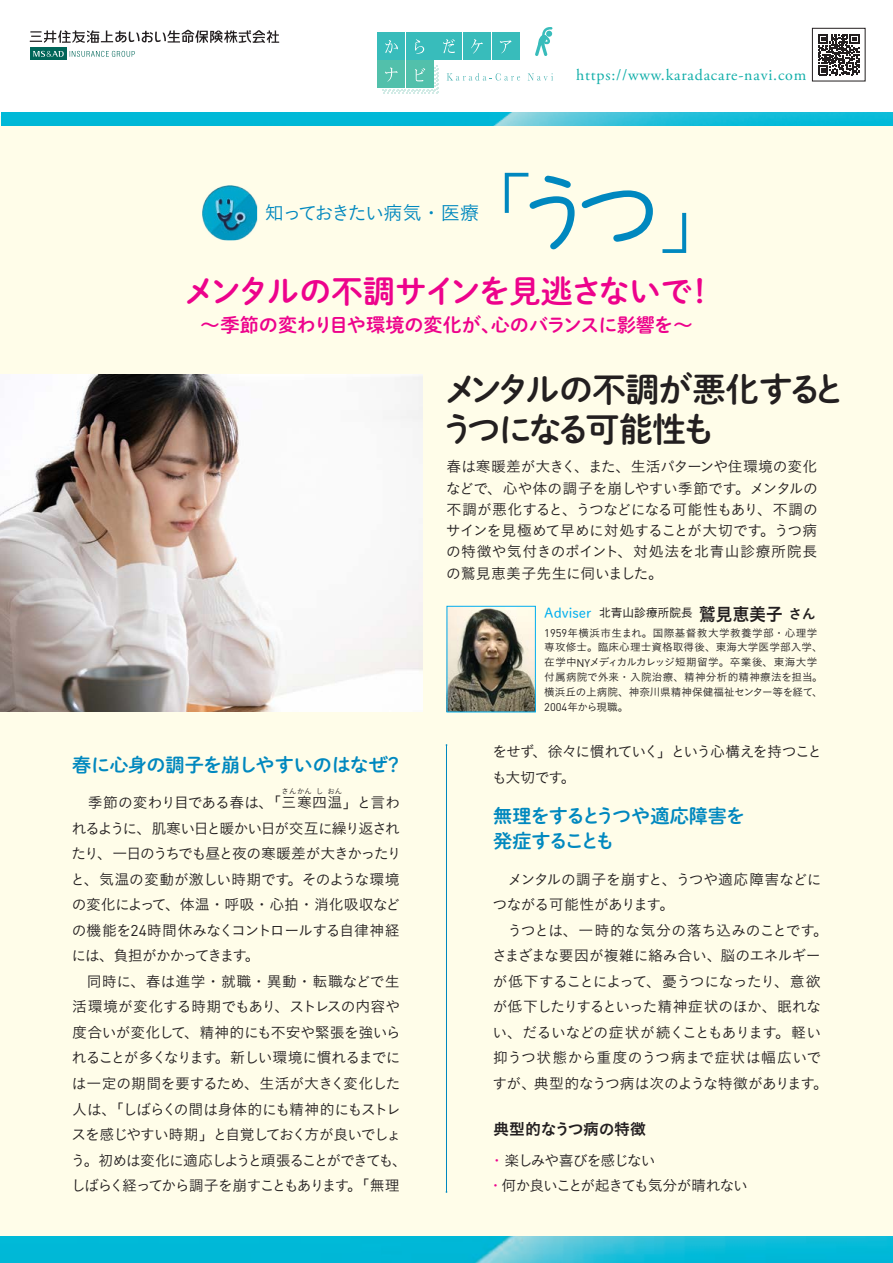
<style>
.page{position:relative;width:893px;height:1263px;background:#fff}
.page>*{position:absolute;margin:0;border:0;box-sizing:border-box;transform-origin:0 0}
.t1{font:87.75px "Koburina Go Std N W1";color:#0088bf}
.t2{font:34.05px "Shuei M Go Std B";letter-spacing:-.035em;color:#231f20}
.t3{font:34.05px "Shuei M Go Std B";letter-spacing:-.125em;color:#231f20}
.t4{font:31.95px "Shuei M Go Std B";letter-spacing:-.055em;color:#ed028c}
.t5{font:19.2px "Shuei M Go Std B";letter-spacing:-.005em;color:#ed028c}
.小見出し2{font:19.2px/24.5px "Shuei M Go Std B";letter-spacing:-.04em;color:#0088bf}
.小見出し{font:19.2px "Shuei M Go Std B";letter-spacing:-.025em;color:#0088bf}
.t6{font:19.2px "Koburina Go Std N W3";letter-spacing:-.105em;color:#0088bf}
.t7{font:18px "Koburina Go Std N W6";letter-spacing:-.025em;color:#231f20;scale:.95 1}
.t8{font:15.9px "Adobe Garamond Pro";letter-spacing:.05em;color:#10aea9}
.小見出し-2{font:15.9px "Koburina Go Std N W6";letter-spacing:-.025em;color:#231f20}
.本文{font:14.85px/25.5px "Koburina Go Std N W3";letter-spacing:-.05em;color:#231f20}
.本文-2{font:14.85px/25.5px "Koburina Go Std N W3";letter-spacing:-.07em;color:#231f20}
.本文-3{font:14.85px/25.5px "Koburina Go Std N W3";letter-spacing:-.08em;color:#231f20}
.本文-4{font:14.85px "Koburina Go Std N W3";letter-spacing:-.005em;color:#231f20}
.本文-5{font:14.85px "Koburina Go Std N W3";letter-spacing:-.09em;color:#231f20}
.t9{font:13.8px "Shuei M Go Std L";color:#00aeef}
.t10{font:500 11.7px "Gothic BBB Pr 6 N";color:#231f20}
.t11{font:10.65px/14.9px "Koburina Go Std N W3";letter-spacing:.01em;color:#231f20}
.本文-6{font:7.5px "Koburina Go Std N W3";color:#231f20}
.s1{font-family:"Shuei M Go Std L"}
.s2{font-size:13.65px}
.s3{font-family:"DIN Pro";font-size:15.45px}
.s4{font-family:"DIN Pro";font-size:11.1px}
.s5{color:#ed028c}
.s6{font-family:"Ryumin Pr 6 N";color:#ed028c}
</style>
<div class="page">
<div style="left:0;top:116px;width:893px;height:1136px;background:#fffde9"></div>
<img style="left:0;top:1236px;width:893px;height:27px">
<img style="left:1px;top:113px;width:892px;height:12px">
<hr style="left:446px;top:745px;width:1px;height:447px;background:#0088bf">
<img style="left:202px;top:185px;width:55px;height:55px">
<img style="left:0;top:374px;width:422px;height:337px">
<img style="left:449px;top:608px;width:85px;height:102px">
<div style="left:447px;top:606px;width:89px;height:106px;border:1px solid #00aeef"></div>
<svg style="left:535px;top:27px;width:17px;height:29px"></svg>
<div style="left:377px;top:32px;width:28px;height:27px;background:#38bcbb"></div>
<div style="left:406px;top:32px;width:27px;height:27px;background:#38bcbb"></div>
<div style="left:377px;top:61px;width:28px;height:27px;background:#52c0ab"></div>
<div style="left:406px;top:61px;width:27px;height:27px;background:#52c0ab"></div>
<div style="left:435px;top:32px;width:27px;height:27px;background:#38bcbb"></div>
<div style="left:463px;top:32px;width:28px;height:27px;background:#38bcbb"></div>
<div style="left:492px;top:32px;width:27px;height:27px;background:#38bcbb"></div>
<svg style="left:447px;top:73px;width:73px;height:8px"></svg>
<svg style="left:528px;top:73px;width:25px;height:8px"></svg>
<svg style="left:385px;top:40px;width:13px;height:13px"></svg>
<svg style="left:415px;top:39px;width:9px;height:15px"></svg>
<svg style="left:443px;top:39px;width:12px;height:14px"></svg>
<svg style="left:471px;top:39px;width:12px;height:15px"></svg>
<svg style="left:500px;top:40px;width:11px;height:13px"></svg>
<svg style="left:382px;top:66px;width:56px;height:27px"></svg>
<svg style="left:818px;top:34px;width:41px;height:41px"></svg>
<div style="left:812px;top:28px;width:53px;height:53px;border:1px solid #231f20"></div>
<svg style="left:70px;top:51px;width:65px;height:6px"></svg>
<div style="left:30px;top:48px;width:36px;height:12px;background:#006659"></div>
<svg style="left:33px;top:51px;width:31px;height:6px"></svg>
<svg style="left:30px;top:30px;width:249px;height:13px"></svg>
<p class="t8" style="left:576px;top:65px;width:232px">https://www.karadacare-navi.com</p>
<p class="t6" style="left:265px;top:198px;width:216px">知っておきたい病気・医療</p>
<p class="t1" style="left:446px;top:148px;width:301px">「<span class="s1">うつ</span>」</p>
<p class="t4" style="left:184px;top:267px;width:533px">メンタルの不調サインを見逃さないで！</p>
<p class="t5" style="left:200px;top:311px;width:494px">～季節の変わり目や環境の変化が、心のバランスに影響を～</p>
<p class="t2" style="left:444px;top:364px;width:403px">メンタルの不調が悪化すると</p>
<p class="t3" style="left:441px;top:404px;width:277px">うつになる可能性も</p>
<p class="本文" style="left:446px;top:456px;width:374px;line-height:21.3px;text-align:justify">春は寒暖差が大きく、また、生活パターンや住環境の変化などで、心や体の調子を崩しやすい季節です。メンタルの不調が悪化すると、うつなどになる可能性もあり、不調のサインを見極めて早めに対処することが大切です。うつ病の特徴や気付きのポイント、対処法を北青山診療所院長の鷲見恵美子先生に伺いました。</p>
<p class="t9" style="left:544px;top:603px;width:49px">Adviser</p>
<p class="t10" style="left:599px;top:603px;width:95px">北青山診療所院長</p>
<p class="t7" style="left:699px;top:600px;width:125px">鷲見恵美子 <span class="s2">さん</span></p>
<p class="小見出し" style="left:72px;top:750px;width:332px">春に心身の調子を崩しやすいのはなぜ？</p>
<p class="本文-4" style="left:72px;top:791px;width:330px">　季節の変わり目である春は、「三寒四温」と言わ</p>
<p class="本文-6" style="left:282px;top:786px;width:32px">さんかん</p>
<p class="本文-6" style="left:316px;top:786px;width:9px">し</p>
<p class="本文-6" style="left:327px;top:786px;width:16px">おん</p>
<p class="本文-2" style="left:71px;top:815px;width:332px">れるように、肌寒い日と暖かい日が交互に繰り返されたり、一日のうちでも昼と夜の寒暖差が大きかったりと、気温の変動が激しい時期です。そのような環境の変化によって、体温・呼吸・心拍・消化吸収などの機能を<span class="s3">24</span>時間休みなくコントロールする自律神経には、負担がかかってきます。</p>
<p class="本文" style="left:71px;top:968px;width:338px;text-align:center">同時に、春は進学・就職・異動・転職などで生<br>活環境が変化する時期でもあり、ストレスの内容や度合いが変化して、精神的にも不安や緊張を強いられることが多くなります。新しい環境に慣れるまでには一定の期間を要するため、生活が大きく変化した人は、「しばらくの間は身体的にも精神的にもストレスを感じやすい時期」と自覚しておく方が良いでしょう。初めは変化に適応しようと頑張ることができても、しばらく経ってから調子を崩すこともあります。「無理</p>
<p class="t11" style="left:544px;top:625px;width:280px"><span class="s4">1959</span>年横浜市生まれ。国際基督教大学教養学部・心理学専攻修士。臨床心理士資格取得後、東海大学医学部入学、在学中<span class="s4">NY</span>メディカルカレッジ短期留学。卒業後、東海大学付属病院で外来・入院治療、精神分析的精神療法を担当。横浜丘の上病院、神奈川県精神保健福祉センター等を経て、<br><span class="s4">2004</span>年から現職。</p>
<p class="本文-3" style="left:492px;top:739px;width:332px">をせず、徐々に慣れていく」という心構えを持つことも大切です。</p>
<p class="小見出し2" style="left:493px;top:803px;width:254px">無理をするとうつや適応障害を発症することも</p>
<p class="本文" style="left:493px;top:866px;width:331px">　メンタルの調子を崩すと、うつや適応障害などにつながる可能性があります。</p>
<p class="本文" style="left:492px;top:917px;width:338px">　うつとは、一時的な気分の落ち込みのことです。さまざまな要因が複雑に絡み合い、脳のエネルギーが低下することによって、憂うつになったり、意欲が低下したりするといった精神症状のほか、眠れない、だるいなどの症状が続くこともあります。軽い抑うつ状態から重度のうつ病まで症状は幅広いですが、典型的なうつ病は次のような特徴があります。</p>
<p class="小見出し-2" style="left:493px;top:1117px;width:154px">典型的なうつ病の特徴</p>
<p class="本文-5" style="left:490px;top:1149px;width:168px"><span class="s5">・</span>楽しみや喜びを感じない</p>
<p class="本文-3" style="left:488px;top:1172px;width:261px"><span class="s6">・</span>何か良いことが起きても気分が晴れない</p>
</div>
